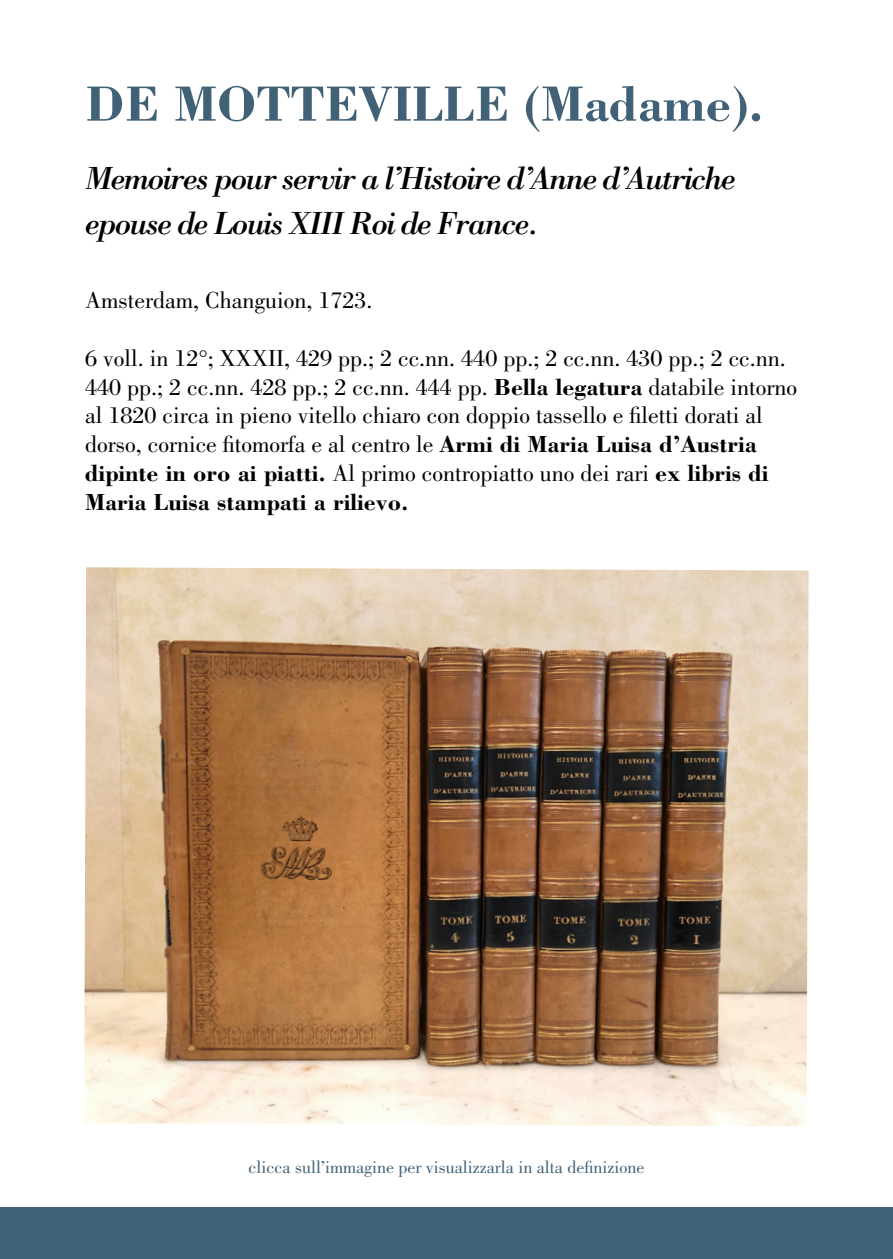
<style>
.page{position:relative;width:893px;height:1259px;background:#fff}
.page>*{position:absolute;margin:0;border:0;box-sizing:border-box;transform-origin:0 0}
.t1{font:700 51px "Bodoni Std";color:#416176}
.t2{font:italic 33px/45px "Bodoni Std";letter-spacing:-.05em;color:#000}
.t3{font:24px/28.8px "Bodoni Std";color:#000}
.t4{font:18px "Bodoni Std";color:#416176}
.s1{font-weight:700}
</style>
<div class="page">
<div style="left:0;top:1207px;width:893px;height:52px;background:#416176"></div>
<img style="left:84px;top:567px;width:725px;height:559px">
<h1 class="t1" style="left:85px;top:72px;width:681px">DE MOTTEVILLE (Madame).</h1>
<h2 class="t2" style="left:85px;top:156px;width:652px">Memoires pour servir a l’Histoire d’Anne d’Autriche epouse de Louis XIII Roi de France.</h2>
<p class="t3" style="left:85px;top:286px;width:289px">Amsterdam, Changuion, 1723.</p>
<p class="t3" style="left:85px;top:344px;width:713px">6 voll. in 12°; XXXII, 429 pp.; 2 cc.nn. 440 pp.; 2 cc.nn. 430 pp.; 2 cc.nn.<br>440 pp.; 2 cc.nn. 428 pp.; 2 cc.nn. 444 pp. <span class="s1">Bella legatura</span> databile intorno al 1820 circa in pieno vitello chiaro con doppio tassello e filetti dorati al dorso, cornice fitomorfa e al centro le <span class="s1">Armi di Maria Luisa d’Austria dipinte in oro ai piatti.</span> Al primo contropiatto uno dei rari <span class="s1">ex libris di Maria Luisa stampati a rilievo.</span></p>
<p class="t4" style="left:249px;top:1156px;width:397px">clicca sull’immagine per visualizzarla in alta definizione</p>
</div>
